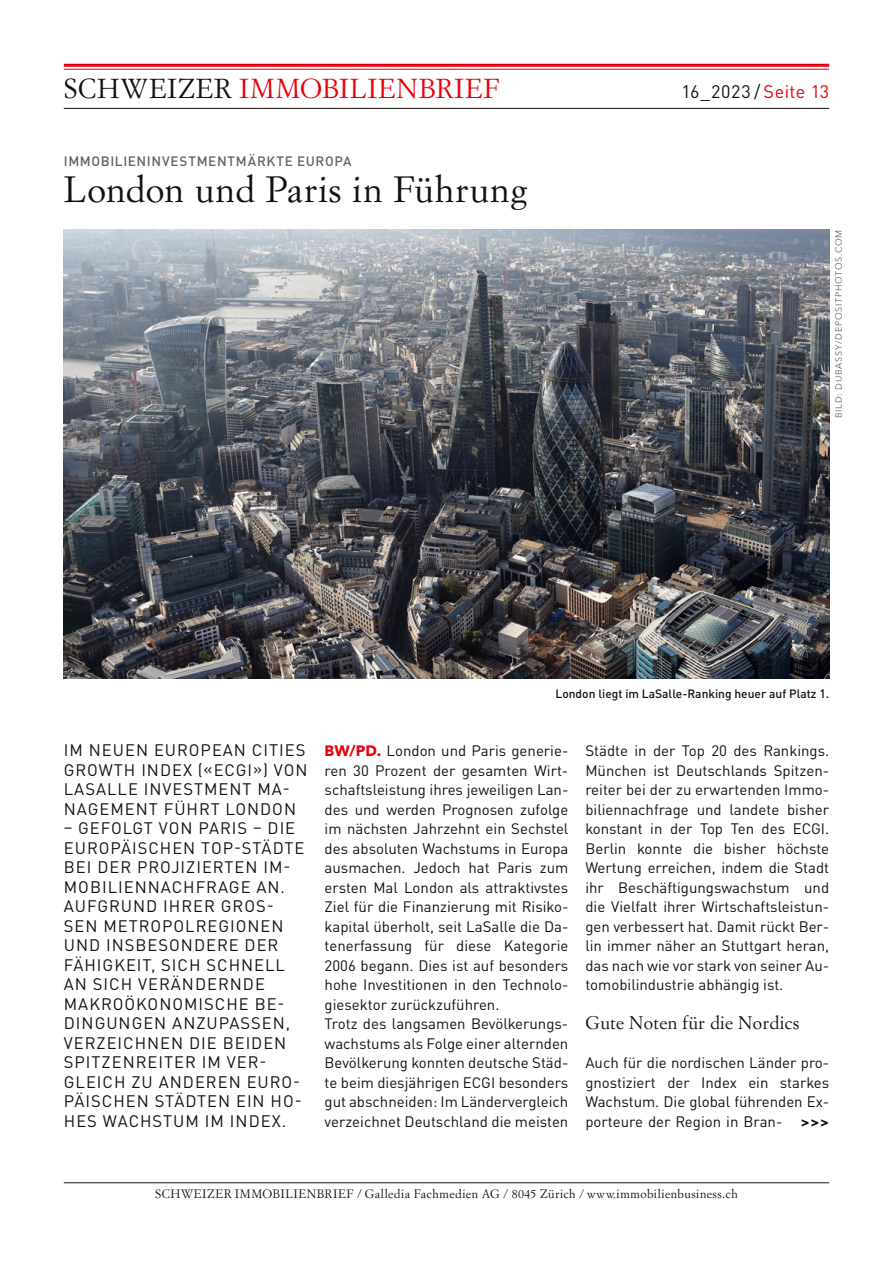
<style>
.page{position:relative;width:893px;height:1263px;background:#fff}
.page>*{position:absolute;margin:0;border:0;box-sizing:border-box;transform-origin:0 0}
.t1{font:36px "Simoncini Garamond Std";letter-spacing:.02em;color:#12120d}
.t2{font:27px "Simoncini Garamond Std";letter-spacing:.03em;color:#e7000e}
.t3{font:18px "Simoncini Garamond Std";letter-spacing:.015em;color:#12120d}
.t4{font:18px "DIN Pro";letter-spacing:.025em;color:#12120d}
.t5{font:16.5px/19.5px "DIN Pro";letter-spacing:.06em;color:#12120d}
.t6{font:15px/19.5px "DIN Pro";color:#12120d;text-align:justify}
.t7{font:500 13.5px "DIN Pro";letter-spacing:.05em;color:#626463}
.t8{font:700 13.5px "Avenir Next LT Pro";color:#12120d}
.t9{font:12px "Simoncini Garamond Std";letter-spacing:.045em;color:#12120d}
.t10{font:500 12px "DIN Pro";color:#12120d}
.t11{font:9px "Avenir Next LT Pro";letter-spacing:.085em;color:#626463}
.s1{color:#12120d}
.s2{color:#e7000e}
.s3{font-family:"Avenir Next LT Pro";font-weight:700;color:#e7000e}
</style>
<div class="page">
<hr style="left:64px;top:1182px;width:765px;height:1px;background:#12120d">
<hr style="left:64px;top:64px;width:765px;height:3px;background:#e7000e">
<hr style="left:64px;top:69px;width:765px;height:1px;background:#e7000e">
<hr style="left:64px;top:108px;width:765px;height:1px;background:#12120d">
<img style="left:64px;top:230px;width:765px;height:448px">
<h2 class="t2" style="left:64px;top:72px;width:437px"><span class="s1">SCHWEIZER</span> IMMOBILIENBRIEF</h2>
<p class="t4" style="left:681px;top:78px;width:149px">16_2023 / <span class="s2">Seite 13</span></p>
<p class="t7" style="left:64px;top:150px;width:289px">IMMOBILIENINVESTMENTMÄRKTE EUROPA</p>
<h1 class="t1" style="left:64px;top:167px;width:466px">London und Paris in Führung</h1>
<p class="t11" style="left:833px;top:418px;width:190px;rotate:-90deg">BILD: DUBASSY/DEPOSITPHOTOS.COM</p>
<p class="t10" style="left:555px;top:683px;width:275px">London liegt im LaSalle-Ranking heuer auf Platz 1.</p>
<p class="t5" style="left:64px;top:739px;width:245px">IM NEUEN EUROPEAN CITIES<br>GROWTH INDEX («ECGI») VON<br>LASALLE INVESTMENT MA-<br>NAGEMENT FÜHRT LONDON</p>
<p class="t5" style="left:64px;top:817px;width:242px">– GEFOLGT VON PARIS – DIE<br>EUROPÄISCHEN TOP-STÄDTE<br>BEI DER PROJIZIERTEN IM-<br>MOBILIENNACHFRAGE AN.<br>AUFGRUND IHRER GROS-<br>SEN METROPOLREGIONEN<br>UND INSBESONDERE DER<br>FÄHIGKEIT, SICH SCHNELL<br>AN SICH VERÄNDERNDE<br>MAKROÖKONOMISCHE BE-<br>DINGUNGEN ANZUPASSEN,<br>VERZEICHNEN DIE BEIDEN<br>SPITZENREITER IM VER-<br>GLEICH ZU ANDEREN EURO-<br>PÄISCHEN STÄDTEN EIN HO-<br>HES WACHSTUM IM INDEX.</p>
<p class="t6" style="left:325px;top:739px;width:245px;text-align:left"><span class="s3">BW/PD.</span> London und Paris generie&shy;ren 30 Prozent der gesamten Wirt&shy;schaftsleistung ihres jeweiligen Lan&shy;des und werden Prognosen zufolge im nächsten Jahrzehnt ein Sechstel des absoluten Wachstums in Europa ausmachen. Jedoch hat Paris zum ersten Mal London als attraktivstes Ziel für die Finanzierung mit Risiko&shy;kapital überholt, seit LaSalle die Da&shy;tenerfassung für diese Kategorie 2006 begann. Dies ist auf besonders hohe Investitionen in den Technolo&shy;giesektor zurückzuführen.<br>Trotz des langsamen Bevölkerungs&shy;wachstums als Folge einer alternden Bevölkerung konnten deutsche Städ&shy;te beim diesjährigen ECGI besonders gut abschneiden: Im Ländervergleich verzeichnet Deutschland die meisten</p>
<p class="t6" style="left:585px;top:739px;width:245px">Städte in der Top 20 des Rankings.<br>München ist Deutschlands Spitzen&shy;reiter bei der zu erwartenden Immo&shy;biliennachfrage und landete bisher konstant in der Top Ten des ECGI.<br>Berlin konnte die bisher höchste Wertung erreichen, indem die Stadt ihr Beschäftigungswachstum und die Vielfalt ihrer Wirtschaftsleistun&shy;gen verbessert hat. Damit rückt Ber&shy;lin immer näher an Stuttgart heran, das nach wie vor stark von seiner Au&shy;tomobilindustrie abhängig ist.</p>
<p class="t3" style="left:585px;top:1012px;width:216px">Gute Noten für die Nordics</p>
<p class="t6" style="left:585px;top:1051px;width:245px">Auch für die nordischen Länder pro&shy;gnostiziert der Index ein starkes Wachstum. Die global führenden Ex&shy;porteure der Region in Bran-</p>
<p class="t8" style="left:801px;top:1113px;width:30px">&gt;&gt;&gt;</p>
<p class="t9" style="left:155px;top:1186px;width:584px">SCHWEIZER IMMOBILIENBRIEF / Galledia Fachmedien AG / 8045 Zürich / www.immobilienbusiness.ch</p>
</div>
